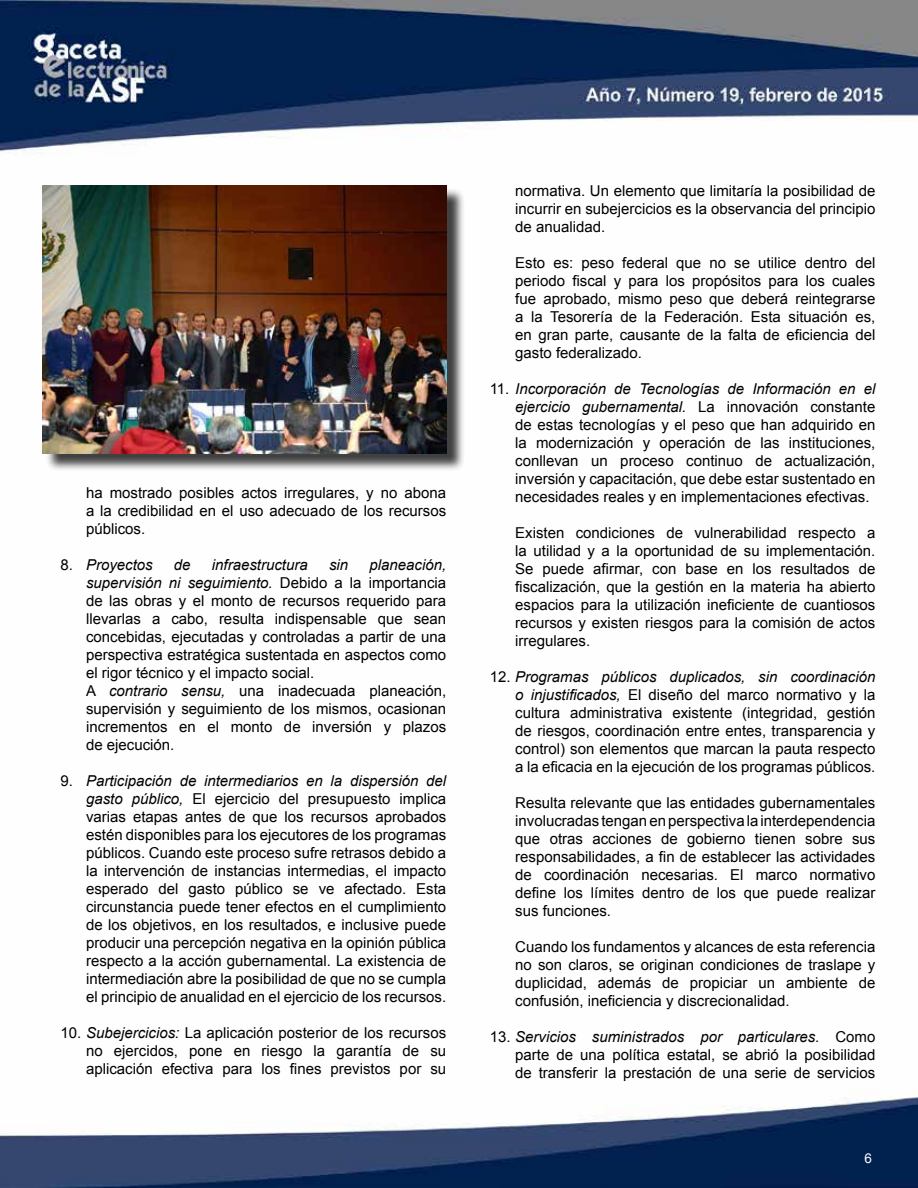
<style>
.page{position:relative;width:918px;height:1188px;background:#fff}
.page>*{position:absolute;margin:0;border:0;box-sizing:border-box;transform-origin:0 0}
.t1{font:15px/18px "Arial";color:#000;text-align:justify}
.t2{font:italic 15px "Arial";color:#000}
.t3{font:13.5px "Arial";color:#fff}
.s1{font-style:normal}
.s2{font-style:italic}
</style>
<div class="page">
<img style="left:0;top:0;width:918px;height:1188px">
<div style="left:45px;top:188px;width:420px;height:284px;background:#000;opacity:.75"></div>
<img style="left:43px;top:185px;width:403px;height:268px">
<p class="t1" style="left:86px;top:484px;width:362px">ha mostrado posibles actos irregulares, y no abona a la credibilidad en el uso adecuado de los recursos públicos.</p>
<p class="t2" style="left:61px;top:555px;width:94px"><span class="s1">8.</span> Proyectos</p>
<p class="t2" style="left:174px;top:555px;width:18px">de</p>
<p class="t2" style="left:212px;top:555px;width:97px">infraestructura</p>
<p class="t2" style="left:329px;top:555px;width:21px">sin</p>
<p class="t1" style="left:86px;top:556px;width:362px;text-align:left;text-indent:283px"><span class="s2">planeación, supervisión ni seguimiento.</span> Debido a la importancia de las obras y el monto de recursos requerido para llevarlas a cabo, resulta indispensable que sean concebidas, ejecutadas y controladas a partir de una perspectiva estratégica sustentada en aspectos como el rigor técnico y el impacto social.<br>A <span class="s2">contrario sensu,</span> una inadecuada planeación, supervisión y seguimiento de los mismos, ocasionan incrementos en el monto de inversión y plazos de ejecución.</p>
<p class="t1" style="left:86px;top:772px;width:362px;text-indent:-26px">9. <span class="s2">Participación de intermediarios en la dispersión del gasto público,</span> El ejercicio del presupuesto implica varias etapas antes de que los recursos aprobados estén disponibles para los ejecutores de los programas públicos. Cuando este proceso sufre retrasos debido a la intervención de instancias intermedias, el impacto esperado del gasto público se ve afectado. Esta circunstancia puede tener efectos en el cumplimiento de los objetivos, en los resultados, e inclusive puede producir una percepción negativa en la opinión pública respecto a la acción gubernamental. La existencia de intermediación abre la posibilidad de que no se cumpla el principio de anualidad en el ejercicio de los recursos.</p>
<p class="t1" style="left:86px;top:1024px;width:362px;text-indent:-26px">10. <span class="s2">Subejercicios:</span> La aplicación posterior de los recursos no ejercidos, pone en riesgo la garantía de su aplicación efectiva para los fines previstos por su</p>
<p class="t1" style="left:515px;top:182px;width:362px">normativa. Un elemento que limitaría la posibilidad de incurrir en subejercicios es la observancia del principio de anualidad.</p>
<p class="t1" style="left:515px;top:254px;width:362px">Esto es: peso federal que no se utilice dentro del periodo fiscal y para los propósitos para los cuales fue aprobado, mismo peso que deberá reintegrarse a la Tesorería de la Federación. Esta situación es, en gran parte, causante de la falta de eficiencia del gasto federalizado.</p>
<p class="t1" style="left:515px;top:380px;width:362px;text-indent:-26px">11. <span class="s2">Incorporación de Tecnologías de Información en el ejercicio gubernamental.</span> La innovación constante de estas tecnologías y el peso que han adquirido en la modernización y operación de las instituciones, conllevan un proceso continuo de actualización, inversión y capacitación, que debe estar sustentado en necesidades reales y en implementaciones efectivas.</p>
<p class="t1" style="left:515px;top:524px;width:362px">Existen condiciones de vulnerabilidad respecto a la utilidad y a la oportunidad de su implementación.<br>Se puede afirmar, con base en los resultados de fiscalización, que la gestión en la materia ha abierto espacios para la utilización ineficiente de cuantiosos recursos y existen riesgos para la comisión de actos irregulares.</p>
<p class="t1" style="left:515px;top:668px;width:362px;text-indent:-26px">12. <span class="s2">Programas públicos duplicados, sin coordinación o injustificados,</span> El diseño del marco normativo y la cultura administrativa existente (integridad, gestión de riesgos, coordinación entre entes, transparencia y control) son elementos que marcan la pauta respecto a la eficacia en la ejecución de los programas públicos.</p>
<p class="t1" style="left:515px;top:794px;width:362px">Resulta relevante que las entidades gubernamentales involucradas tengan en perspectiva la interdependencia que otras acciones de gobierno tienen sobre sus responsabilidades, a fin de establecer las actividades de coordinación necesarias. El marco normativo define los límites dentro de los que puede realizar sus funciones.</p>
<p class="t1" style="left:515px;top:938px;width:362px">Cuando los fundamentos y alcances de esta referencia no son claros, se originan condiciones de traslape y duplicidad, además de propiciar un ambiente de confusión, ineficiencia y discrecionalidad.</p>
<p class="t1" style="left:515px;top:1028px;width:362px;text-indent:-26px">13. <span class="s2">Servicios suministrados por particulares.</span> Como parte de una política estatal, se abrió la posibilidad de transferir la prestación de una serie de servicios</p>
<p class="t3" style="left:864px;top:1149px;width:9px">6</p>
</div>
